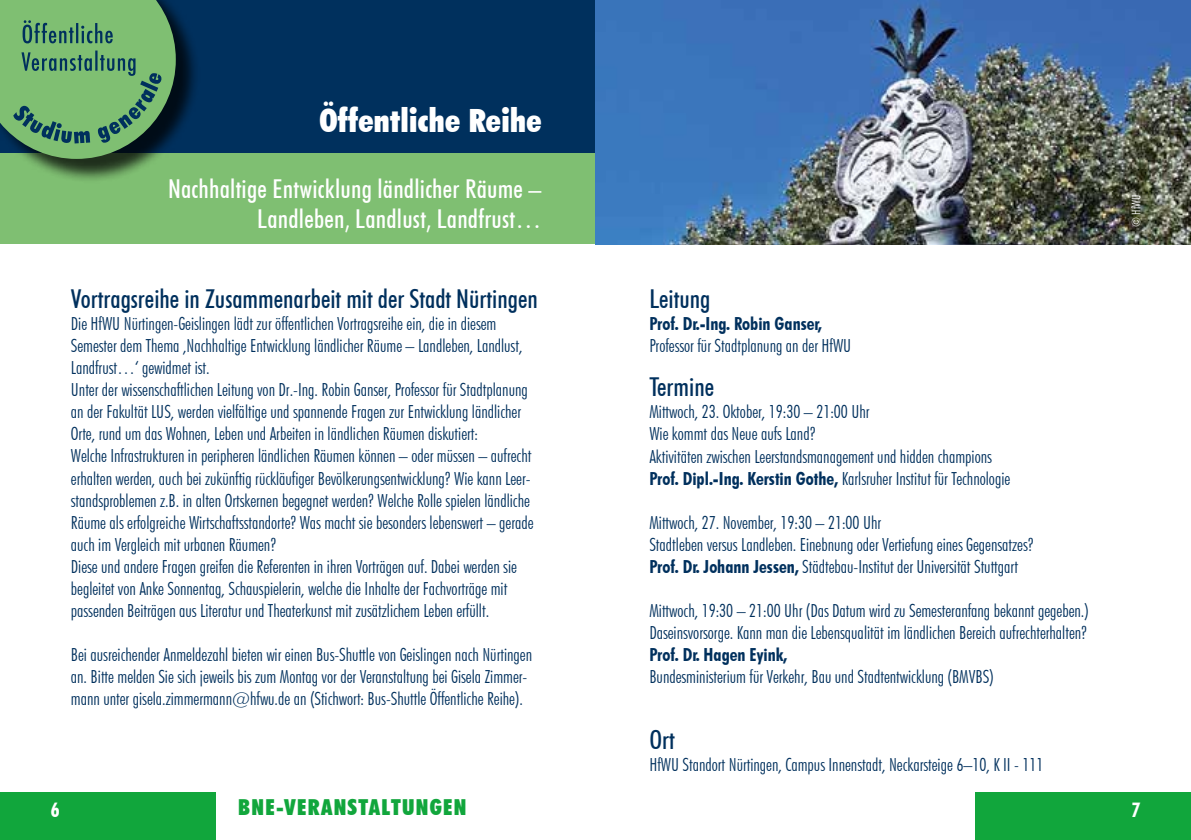
<style>
.page{position:relative;width:1191px;height:840px;background:#fff}
.page>*{position:absolute;margin:0;border:0;box-sizing:border-box;transform-origin:0 0}
.t1{font:900 condensed 32px "Futura BT";letter-spacing:.01em;color:#fff}
.t2{font:500 condensed 26px/30px "Futura BT";letter-spacing:.01em;color:#fff;text-align:right}
.t3{font:500 condensed 26px "Futura BT";color:#00305d}
.t4{font:900 condensed 22px "Futura BT";letter-spacing:.06em;color:#11a63c}
.t5{font:700 condensed 20px "Futura BT";color:#fff}
.t6{font:300 condensed 18px/22px "Futura BT";color:#00305d}
.t7{font:700 condensed 18px "Futura BT";color:#00305d}
.t8{font:300 condensed 12px "Futura BT";color:#fff}
.s1{font-weight:700}
</style>
<div class="page">
<div style="left:0;top:0;width:595px;height:153px;background:#00305d"></div>
<div style="left:0;top:153px;width:595px;height:91px;background:#7fbf72"></div>
<div style="left:975px;top:792px;width:216px;height:47px;background:#11a63c"></div>
<div style="left:0;top:792px;width:215px;height:47px;background:#11a63c"></div>
<img style="left:595px;top:0;width:596px;height:244px">
<div style="left:0;top:0;width:201px;height:184px;background:#000;opacity:.75"></div>
<svg style="left:0;top:0;width:176px;height:159px;background:#649e68"></svg>
<div style="left:0;top:0;width:19px;height:31px;background:#7fbf72"></div>
<h1 class="t1" style="left:319px;top:101px;width:224px">ÖFFENTLICHE REIHE</h1>
<h2 class="t2" style="left:168px;top:174px;width:375px">Nachhaltige Entwicklung ländlicher Räume –<br>Landleben, Landlust, Landfrust…</h2>
<h2 class="t3" style="left:71px;top:283px;width:468px">Vortragsreihe in Zusammenarbeit mit der Stadt Nürtingen</h2>
<p class="t6" style="left:71px;top:312px;width:464px">Die HfWU Nürtingen-Geislingen lädt zur öffentlichen Vortragsreihe ein, die in diesem Semester dem Thema ‚Nachhaltige Entwicklung ländlicher Räume – Landleben, Landlust, Landfrust…‘ gewidmet ist.<br>Unter der wissenschaftlichen Leitung von Dr.-Ing. Robin Ganser, Professor für Stadtplanung an der Fakultät LUS, werden vielfältige und spannende Fragen zur Entwicklung ländlicher Orte, rund um das Wohnen, Leben und Arbeiten in ländlichen Räumen diskutiert:<br>Welche Infrastrukturen in peripheren ländlichen Räumen können – oder müssen – aufrecht erhalten werden, auch bei zukünftig rückläufiger Bevölkerungsentwicklung? Wie kann Leer&shy;standsproblemen z.B. in alten Ortskernen begegnet werden? Welche Rolle spielen ländliche Räume als erfolgreiche Wirtschaftsstandorte? Was macht sie besonders lebenswert – gerade auch im Vergleich mit urbanen Räumen?<br>Diese und andere Fragen greifen die Referenten in ihren Vorträgen auf. Dabei werden sie begleitet von Anke Sonnentag, Schauspielerin, welche die Inhalte der Fachvorträge mit passenden Beiträgen aus Literatur und Theaterkunst mit zusätzlichem Leben erfüllt.</p>
<p class="t6" style="left:71px;top:642px;width:463px">Bei ausreichender Anmeldezahl bieten wir einen Bus-Shuttle von Geislingen nach Nürtingen an. Bitte melden Sie sich jeweils bis zum Montag vor der Veranstaltung bei Gisela Zimmer&shy;mann unter gisela.zimmermann@hfwu.de an (Stichwort: Bus-Shuttle Öffentliche Reihe).</p>
<h2 class="t3" style="left:649px;top:283px;width:63px">Leitung</h2>
<p class="t7" style="left:649px;top:313px;width:174px">Prof. Dr.-Ing. Robin Ganser,</p>
<p class="t6" style="left:649px;top:334px;width:203px">Professor für Stadtplanung an der HfWU</p>
<h2 class="t3" style="left:649px;top:371px;width:66px">Termine</h2>
<p class="t6" style="left:649px;top:400px;width:362px">Mittwoch, 23. Oktober, 19:30 – 21:00 Uhr<br>Wie kommt das Neue aufs Land?<br>Aktivitäten zwischen Leerstandsmanagement und hidden champions <span class="s1">Prof. Dipl.-Ing. Kerstin Gothe,</span> Karlsruher Institut für Technologie</p>
<p class="t6" style="left:649px;top:510px;width:386px">Mittwoch, 27. November, 19:30 – 21:00 Uhr<br>Stadtleben versus Landleben. Einebnung oder Vertiefung eines Gegensatzes?<br><span class="s1">Prof. Dr. Johann Jessen,</span> Städtebau-Institut der Universität Stuttgart</p>
<p class="t6" style="left:649px;top:598px;width:441px">Mittwoch, 19:30 – 21:00 Uhr (Das Datum wird zu Semesteranfang bekannt gegeben.)<br>Daseinsvorsorge. Kann man die Lebensqualität im ländlichen Bereich aufrechterhalten?</p>
<p class="t7" style="left:649px;top:643px;width:139px">Prof. Dr. Hagen Eyink,</p>
<p class="t6" style="left:649px;top:664px;width:346px">Bundesministerium für Verkehr, Bau und Stadtentwicklung (BMVBS)</p>
<h2 class="t3" style="left:649px;top:723px;width:27px">Ort</h2>
<p class="t6" style="left:649px;top:752px;width:396px">HfWU Standort Nürtingen, Campus Innenstadt, Neckarsteige 6–10, K II - 111</p>
<p class="t8" style="left:1129px;top:227px;width:34px;rotate:-90deg">© HfWU</p>
<p class="t4" style="left:238px;top:793px;width:217px">BNE-VERANSTALTUNGEN</p>
<p class="t5" style="left:51px;top:797px;width:10px">6</p>
<p class="t5" style="left:1131px;top:797px;width:10px">7</p>
</div>
